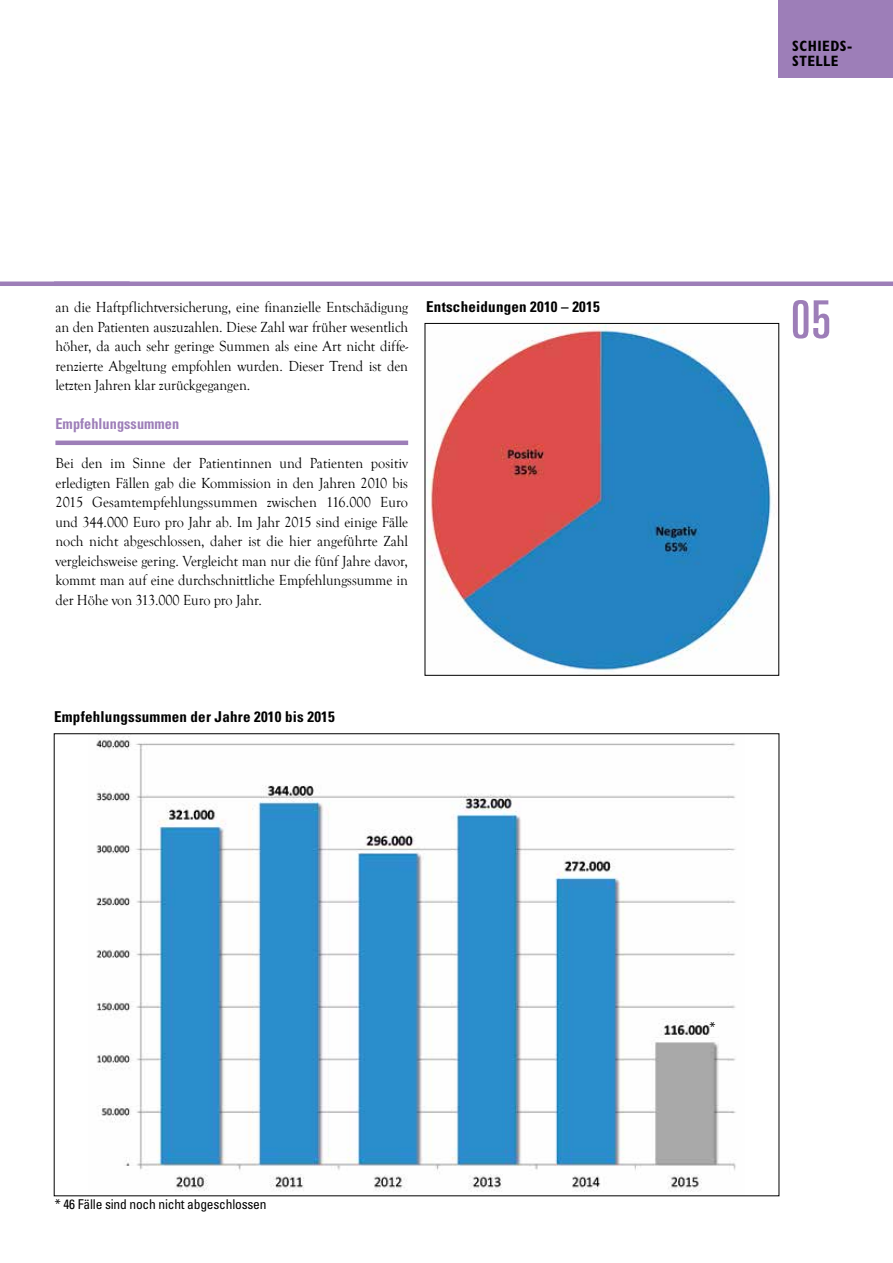
<style>
.page{position:relative;width:893px;height:1263px;background:#fff}
.page>*{position:absolute;margin:0;border:0;box-sizing:border-box;transform-origin:0 0}
.t1{font:ultra-condensed 52.5px "Univers LT Std";color:#9d7eb8}
.t2{font:15px/19.5px "Goudy Old Style T";letter-spacing:-.005em;color:#000;text-align:justify;scale:.95 1}
.t3{font:700 condensed 15px "Univers LT Std";letter-spacing:.015em;color:#000}
.t4{font:700 condensed 15px "Univers LT Std";letter-spacing:.005em;color:#9d7eb8;scale:.95 1}
.t5{font:700 condensed 15px/15px "Gill Sans MT Pro";letter-spacing:.03em;color:#000}
.t6{font:condensed 13.5px "Univers LT Std";letter-spacing:-.015em;color:#000}
</style>
<div class="page">
<div style="left:54px;top:281px;width:839px;height:5px;background:#9d7eb8"></div>
<div style="left:778px;top:0;width:115px;height:78px;background:#9d7eb8"></div>
<div style="left:0;top:281px;width:130px;height:5px;background:#9d7eb8"></div>
<hr style="left:55px;top:441px;width:353px;height:4px;background:#9d7eb8">
<img style="left:430px;top:325px;width:342px;height:347px">
<img style="left:96px;top:735px;width:640px;height:457px">
<p class="t2" style="left:55px;top:298px;width:373px">an die Haftpflichtversicherung, eine finanzielle Entschädigung an den Patienten auszuzahlen. Diese Zahl war früher wesentlich höher, da auch sehr geringe Summen als eine Art nicht diffe&shy;renzierte Abgeltung empfohlen wurden. Dieser Trend ist den letzten Jahren klar zurückgegangen.</p>
<p class="t4" style="left:55px;top:414px;width:132px">Empfehlungssummen</p>
<p class="t2" style="left:55px;top:454px;width:373px">Bei den im Sinne der Patientinnen und Patienten positiv erledigten Fällen gab die Kommission in den Jahren 2010 bis 2015 Gesamtempfehlungssummen zwischen 116.000 Euro und 344.000 Euro pro Jahr ab. Im Jahr 2015 sind einige Fälle noch nicht abgeschlossen, daher ist die hier angeführte Zahl vergleichsweise gering. Vergleicht man nur die fünf Jahre davor, kommt man auf eine durchschnittliche Empfehlungssumme in der Höhe von 313.000 Euro pro Jahr.</p>
<p class="t3" style="left:426px;top:297px;width:175px">Entscheidungen 2010 – 2015</p>
<p class="t3" style="left:54px;top:707px;width:282px">Empfehlungssummen der Jahre 2010 bis 2015</p>
<p class="t5" style="left:792px;top:38px;width:61px">SCHIEDS-<br>STELLE</p>
<h1 class="t1" style="left:791px;top:290px;width:42px">05</h1>
<p class="t6" style="left:55px;top:1196px;width:213px">* 46 Fälle sind noch nicht abgeschlossen</p>
<p class="t6" style="left:709px;top:1019px;width:7px">*</p>
</div>
